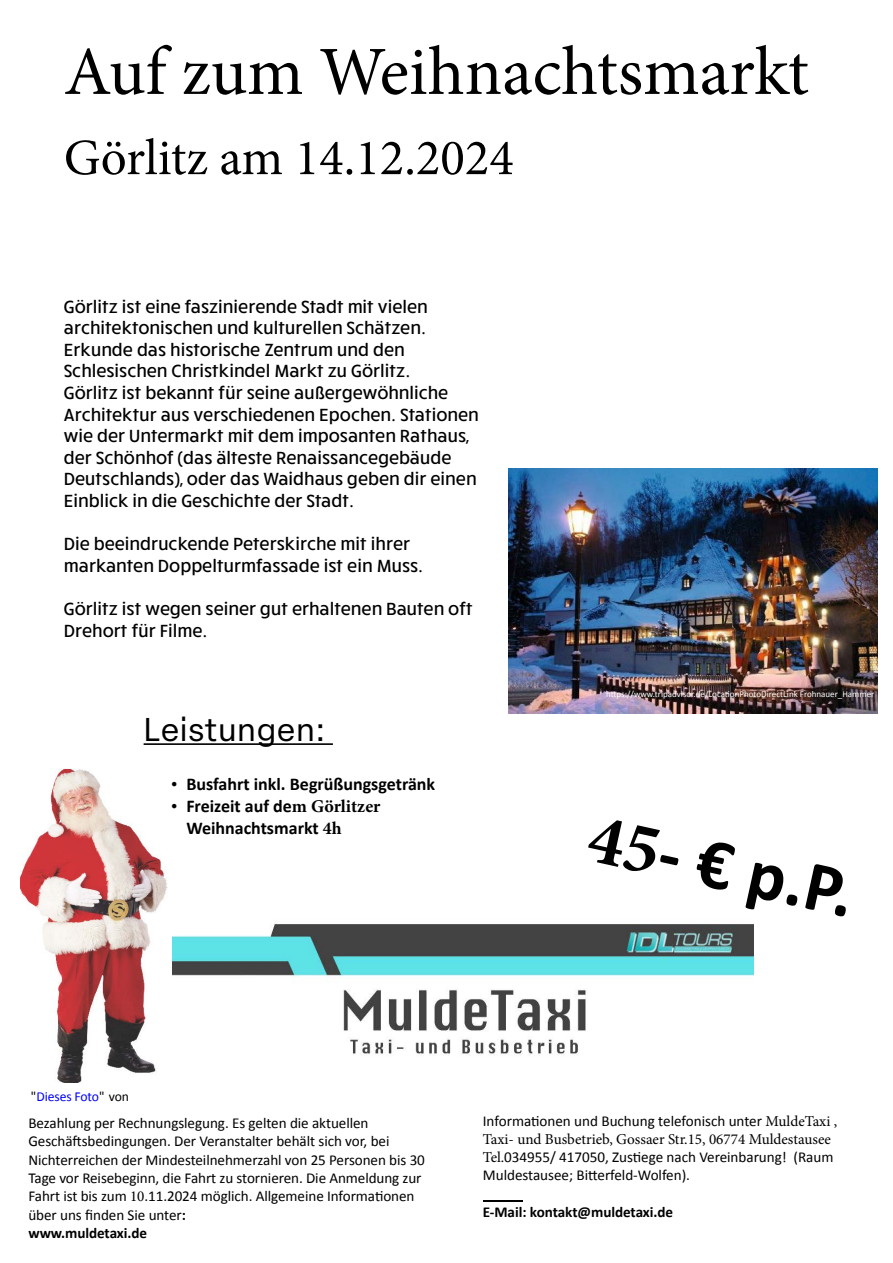
<style>
.page{position:relative;width:893px;height:1263px;background:#fff}
.page>*{position:absolute;margin:0;border:0;box-sizing:border-box;transform-origin:0 0}
.t1{font:700 72px "Calibri";color:#000}
.t2{font:69px "Minion Pro";color:#000}
.t3{font:51px "Minion Pro";color:#000}
.t4{font:32.4px "Elza Text";letter-spacing:.015em;color:#000}
.t5{font:500 18px/21.6px "Ruck Sack";color:#000}
.t6{font:700 18px/21.9px "Calibri";color:#000}
.t7{font:15.15px/18.3px "Calibri";letter-spacing:-.005em;color:#000}
.t8{font:15.15px "Minion Pro";color:#000}
.t9{font:700 15.15px "Calibri";letter-spacing:-.005em;color:#000}
.t10{font:13.65px "Calibri";letter-spacing:-.01em;color:#00f}
.t11{font:9px "Calibri";color:#fff}
.s1{font-family:"Times New Roman";font-weight:400}
.s2{font-family:"Minion Pro"}
.s3{color:#000}
.s4{font-weight:700}
</style>
<div class="page">
<hr style="left:144px;top:743px;width:189px;height:2px;background:#000">
<img style="left:172px;top:924px;width:582px;height:131px">
<hr style="left:483px;top:1201px;width:40px;height:1px;background:#000">
<img style="left:508px;top:468px;width:369px;height:245px">
<img style="left:20px;top:769px;width:147px;height:314px">
<h2 class="t2" style="left:64px;top:26px;width:746px">Auf zum Weihnachtsmarkt</h2>
<h3 class="t3" style="left:64px;top:124px;width:451px">Görlitz am 14.12.2024</h3>
<p class="t5" style="left:64px;top:294px;width:417px">Görlitz ist eine faszinierende Stadt mit vielen architektonischen und kulturellen Schätzen.<br>Erkunde das historische Zentrum und den Schlesischen Christkindel Markt zu Görlitz.<br>Görlitz ist bekannt für seine außergewöhnliche Architektur aus verschiedenen Epochen. Stationen wie der Untermarkt mit dem imposanten Rathaus, der Schönhof (das älteste Renaissancegebäude Deutschlands), oder das Waidhaus geben dir einen Einblick in die Geschichte der Stadt.</p>
<p class="t5" style="left:64px;top:532px;width:361px">Die beeindruckende Peterskirche mit ihrer markanten Doppelturmfassade ist ein Muss.</p>
<p class="t5" style="left:64px;top:597px;width:411px">Görlitz ist wegen seiner gut erhaltenen Bauten oft<br>Drehort für Filme.</p>
<h3 class="t4" style="left:144px;top:705px;width:183px">Leistungen:</h3>
<p class="t6" style="left:171px;top:772px;width:266px"><span class="s1">•</span> Busfahrt inkl. Begrüßungsgetränk</p>
<p class="t6" style="left:186px;top:794px;width:196px;text-indent:-15px"><span class="s1">•</span> Freizeit auf de<span class="s2">m Görlitzer<br></span>Weihnachtsmarkt <span class="s2">4h</span></p>
<p class="t11" style="left:606px;top:688px;width:270px">https://www.tripadvisor.de/LocationPhotoDirectLink Frohnauer_Hammer</p>
<h1 class="t1" style="left:600px;top:788px;width:272px;rotate:12deg"><span class="s2">45</span>- € p.P.</h1>
<p class="t10" style="left:31px;top:1087px;width:100px"><span class="s3">"</span>Dieses Foto<span class="s3">" von</span></p>
<p class="t7" style="left:28px;top:1113px;width:398px">Bezahlung per Rechnungslegung. Es gelten die aktuellen Geschäftsbedingungen. Der Veranstalter behält sich vor, bei Nichterreichen der Mindesteilnehmerzahl von 25 Personen bis 30<br>Tage vor Reisebeginn, die Fahrt zu stornieren. Die Anmeldung zur Fahrt ist bis zum <span class="s2">10</span>.11.2024 möglich. Allgemeine Informationen über uns finden Sie unter<span class="s4">:<br>www.muldetaxi.de</span></p>
<p class="t7" style="left:483px;top:1111px;width:356px">Informationen und Buchung telefonisch unter <span class="s2">MuldeTaxi ,</span></p>
<p class="t8" style="left:483px;top:1129px;width:350px">Taxi- und Busbetrieb, Gossaer Str.15, 06774 Muldestausee</p>
<p class="t7" style="left:483px;top:1148px;width:352px"><span class="s2">Tel.</span>034955/ 417050, Zustiege nach Vereinbarung! (Raum<br>Muldestausee; Bitterfeld-Wolfen).</p>
<p class="t9" style="left:483px;top:1201px;width:192px">E-Mail: kontakt@muldetaxi.de</p>
</div>
